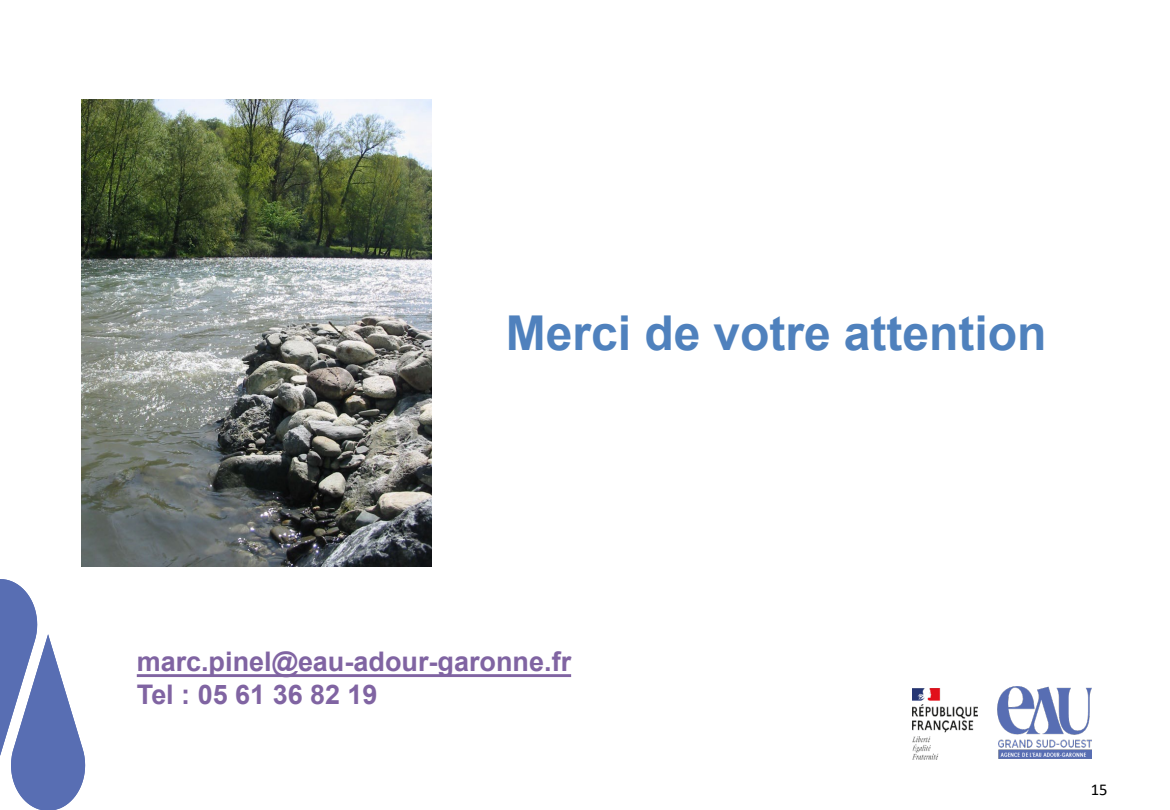
<style>
.page{position:relative;width:1170px;height:810px;background:#fff}
.page>*{position:absolute;margin:0;border:0;box-sizing:border-box;transform-origin:0 0}
.t1{font:700 48px "Arial";color:#4f81bd}
.t2{font:700 27px "Arial";color:#8064a2}
.t3{font:16.5px "Calibri";color:#000}
</style>
<div class="page">
<img style="left:913px;top:686px;width:178px;height:74px">
<svg style="left:0;top:579px;width:85px;height:231px"></svg>
<img style="left:81px;top:99px;width:351px;height:468px">
<svg style="left:137px;top:674px;width:434px;height:3px"></svg>
<p class="t1" style="left:506px;top:300px;width:542px">Merci de votre attention</p>
<p class="t2" style="left:137px;top:643px;width:436px">marc.pinel@eau-adour-garonne.fr</p>
<p class="t2" style="left:137px;top:675px;width:242px">Tel : 05 61 36 82 19</p>
<p class="t3" style="left:1091px;top:778px;width:18px">15</p>
</div>
